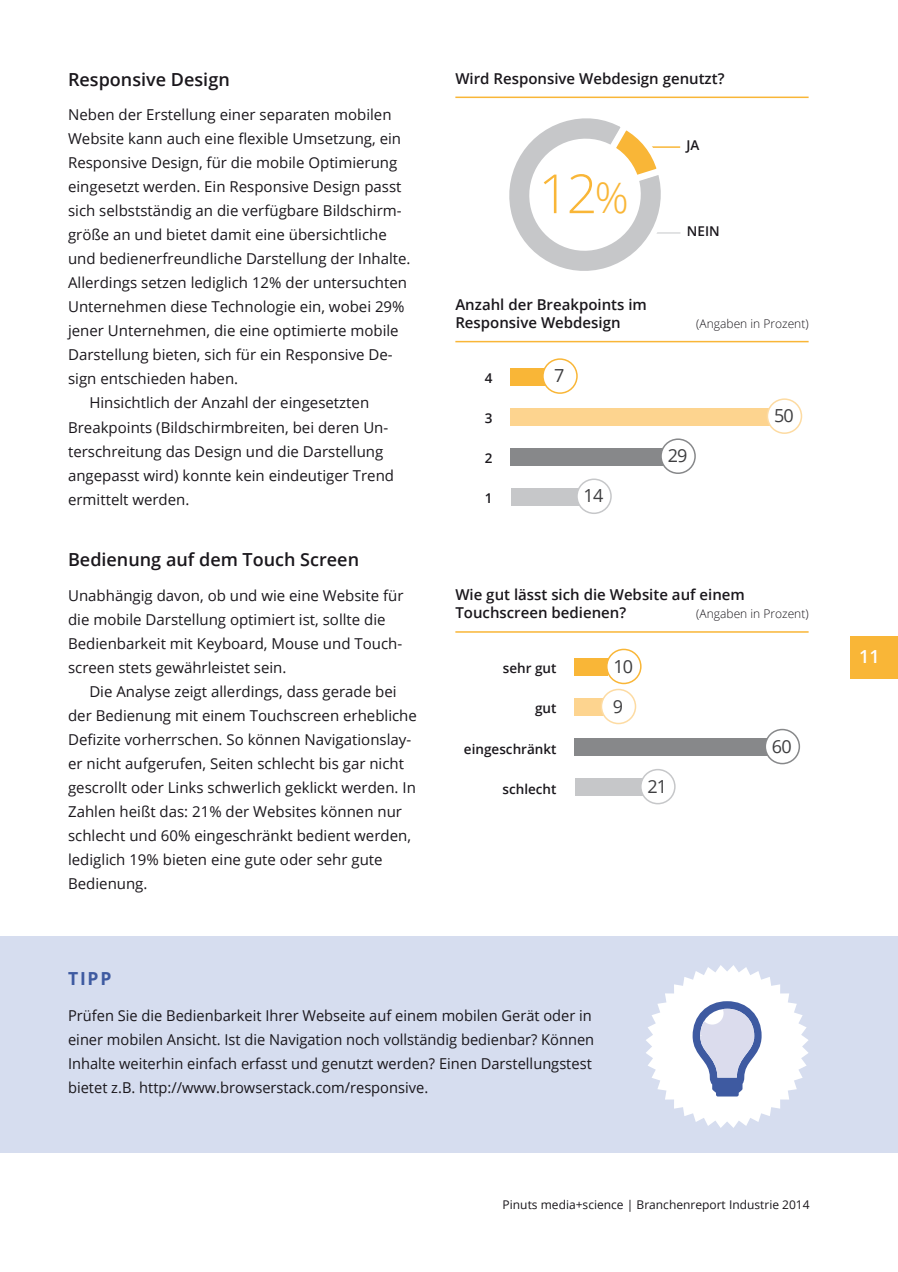
<style>
.page{position:relative;width:898px;height:1272px;background:#fff}
.page>*{position:absolute;margin:0;border:0;box-sizing:border-box;transform-origin:0 0}
.t1{font:300 54px "Open Sans";color:#f9b637}
.t2{font:600 18px "Open Sans";color:#1a171c}
.t3{font:18px "Open Sans";letter-spacing:-.05em;color:#3e3e40}
.t4{font:700 18px "Open Sans";color:#3e5aa1}
.t5{font:600 18px "Open Sans";color:#fff}
.t6{font:15px/24px "Open Sans";color:#1a171c}
.t7{font:600 15px/18px "Open Sans";color:#1a171c}
.t8{font:600 13.5px "Open Sans";color:#1a171c}
.t9{font:12px "Open Sans";color:#1a171c}
.t10{font:300 12px "Open Sans";color:#1a171c}
.s1{font-size:42px}
</style>
<div class="page">
<div style="left:850px;top:636px;width:47px;height:43px;background:#f9b637"></div>
<div style="left:0;top:936px;width:897px;height:216px;background:#d6ddef"></div>
<svg style="left:646px;top:965px;width:162px;height:162px"></svg>
<hr style="left:455px;top:97px;width:353px;height:1px;background:#f9b637">
<hr style="left:639px;top:146px;width:41px;height:2px;background:#f9b637">
<hr style="left:639px;top:232px;width:41px;height:2px;background:#d9dadb">
<hr style="left:455px;top:341px;width:353px;height:1px;background:#f9b637">
<div style="left:510px;top:368px;width:38px;height:17px;background:#f9b637"></div>
<div style="left:542px;top:359px;width:34px;height:34px;background:#fff;border-radius:50%"></div>
<div style="left:542px;top:358px;width:35px;height:36px;border:2px solid #f9b637;border-radius:50%"></div>
<div style="left:510px;top:408px;width:267px;height:17px;background:#fdd48f"></div>
<div style="left:767px;top:399px;width:34px;height:34px;background:#fff;border-radius:50%"></div>
<div style="left:766px;top:398px;width:35px;height:36px;border:2px solid #fddba2;border-radius:50%"></div>
<div style="left:510px;top:448px;width:154px;height:17px;background:#87888a"></div>
<div style="left:660px;top:439px;width:34px;height:34px;background:#fff;border-radius:50%"></div>
<div style="left:660px;top:438px;width:35px;height:36px;border:2px solid #87888a;border-radius:50%"></div>
<div style="left:510px;top:488px;width:75px;height:17px;background:#c6c7c9"></div>
<div style="left:576px;top:479px;width:34px;height:34px;background:#fff;border-radius:50%"></div>
<div style="left:576px;top:478px;width:35px;height:36px;border:2px solid #c6c7c9;border-radius:50%"></div>
<svg style="left:509px;top:118px;width:163px;height:153px"></svg>
<hr style="left:455px;top:631px;width:353px;height:1px;background:#f9b637">
<div style="left:574px;top:658px;width:34px;height:17px;background:#f9b637"></div>
<div style="left:574px;top:698px;width:30px;height:17px;background:#fdd48f"></div>
<div style="left:574px;top:738px;width:203px;height:17px;background:#87888a"></div>
<div style="left:574px;top:778px;width:71px;height:17px;background:#c6c7c9"></div>
<div style="left:605px;top:648px;width:36px;height:36px;border:2px solid #f9b637;border-radius:50%"></div>
<div style="left:601px;top:689px;width:34px;height:34px;background:#fff;border-radius:50%"></div>
<div style="left:600px;top:688px;width:36px;height:36px;border:2px solid #fddba2;border-radius:50%"></div>
<div style="left:640px;top:769px;width:34px;height:34px;background:#fff;border-radius:50%"></div>
<div style="left:639px;top:768px;width:36px;height:36px;border:2px solid #c6c7c9;border-radius:50%"></div>
<div style="left:765px;top:729px;width:34px;height:34px;background:#fff;border-radius:50%"></div>
<div style="left:764px;top:728px;width:35px;height:36px;border:2px solid #87888a;border-radius:50%"></div>
<p class="t2" style="left:68px;top:67px;width:163px">Responsive Design</p>
<p class="t6" style="left:68px;top:102px;width:325px">Neben der Erstellung einer separaten mobilen</p>
<p class="t6" style="left:68px;top:126px;width:334px">Website kann auch eine flexible Umsetzung, ein</p>
<p class="t6" style="left:68px;top:150px;width:331px">Responsive Design, für die mobile Optimierung</p>
<p class="t6" style="left:68px;top:174px;width:335px">eingesetzt werden. Ein Responsive Design passt</p>
<p class="t6" style="left:68px;top:198px;width:335px">sich selbstständig an die verfügbare Bildschirm-</p>
<p class="t6" style="left:68px;top:222px;width:320px">größe an und bietet damit eine übersichtliche</p>
<p class="t6" style="left:68px;top:246px;width:344px">und bedienerfreundliche Darstellung der Inhalte.</p>
<p class="t6" style="left:68px;top:270px;width:340px">Allerdings setzen lediglich 12% der untersuchten</p>
<p class="t6" style="left:68px;top:294px;width:338px">Unternehmen diese Technologie ein, wobei 29%</p>
<p class="t6" style="left:68px;top:318px;width:332px">jener Unternehmen, die eine optimierte mobile</p>
<p class="t6" style="left:68px;top:342px;width:326px">Darstellung bieten, sich für ein Responsive De-</p>
<p class="t6" style="left:68px;top:366px;width:171px">sign entschieden haben.</p>
<p class="t6" style="left:89px;top:390px;width:281px">Hinsichtlich der Anzahl der eingesetzten</p>
<p class="t6" style="left:68px;top:414px;width:321px">Breakpoints (Bildschirmbreiten, bei deren Un-</p>
<p class="t6" style="left:68px;top:438px;width:317px">terschreitung das Design und die Darstellung</p>
<p class="t6" style="left:68px;top:462px;width:327px">angepasst wird) konnte kein eindeutiger Trend</p>
<p class="t6" style="left:68px;top:486px;width:123px">ermittelt werden.</p>
<p class="t2" style="left:68px;top:547px;width:292px">Bedienung auf dem Touch Screen</p>
<p class="t6" style="left:68px;top:582px;width:337px">Unabhängig davon, ob und wie eine Website für die mobile Darstellung optimiert ist, sollte die Bedienbarkeit mit Keyboard, Mouse und Touch&shy;screen stets gewährleistet sein.</p>
<p class="t6" style="left:68px;top:678px;width:350px;text-indent:21px">Die Analyse zeigt allerdings, dass gerade bei der Bedienung mit einem Touchscreen erhebliche Defizite vorherrschen. So können Navigationslay&shy;er nicht aufgerufen, Seiten schlecht bis gar nicht gescrollt oder Links schwerlich geklickt werden. In Zahlen heißt das: 21% der Websites können nur schlecht und 60% eingeschränkt bedient werden, lediglich 19% bieten eine gute oder sehr gute Bedienung.</p>
<p class="t7" style="left:455px;top:69px;width:270px">Wird Responsive Webdesign genutzt?</p>
<h1 class="t1" style="left:538px;top:156px;width:92px">12<span class="s1">%</span></h1>
<p class="t7" style="left:455px;top:295px;width:193px">Anzahl der Breakpoints im<br>Responsive Webdesign</p>
<p class="t8" style="left:686px;top:136px;width:14px">JA</p>
<p class="t8" style="left:686px;top:222px;width:34px">NEIN</p>
<p class="t10" style="left:696px;top:315px;width:114px">(Angaben in Prozent)</p>
<p class="t8" style="left:485px;top:369px;width:9px">4</p>
<p class="t3" style="left:554px;top:363px;width:12px">7</p>
<p class="t8" style="left:485px;top:409px;width:9px">3</p>
<p class="t3" style="left:773px;top:403px;width:21px">50</p>
<p class="t8" style="left:485px;top:449px;width:9px">2</p>
<p class="t3" style="left:667px;top:443px;width:21px">29</p>
<p class="t8" style="left:485px;top:489px;width:9px">1</p>
<p class="t3" style="left:583px;top:483px;width:21px">14</p>
<p class="t7" style="left:455px;top:585px;width:291px">Wie gut lässt sich die Website auf einem<br>Touchscreen bedienen?</p>
<p class="t10" style="left:696px;top:606px;width:114px">(Angaben in Prozent)</p>
<p class="t8" style="left:502px;top:659px;width:55px">sehr gut</p>
<p class="t8" style="left:535px;top:699px;width:23px">gut</p>
<p class="t8" style="left:464px;top:739px;width:94px">eingeschränkt</p>
<p class="t8" style="left:502px;top:779px;width:55px">schlecht</p>
<p class="t3" style="left:613px;top:653px;width:21px">10</p>
<p class="t3" style="left:612px;top:693px;width:12px">9</p>
<p class="t3" style="left:647px;top:774px;width:21px">21</p>
<p class="t3" style="left:771px;top:733px;width:21px">60</p>
<p class="t4" style="left:68px;top:965px;width:45px">TIPP</p>
<p class="t6" style="left:68px;top:1003px;width:527px">Prüfen Sie die Bedienbarkeit Ihrer Webseite auf einem mobilen Gerät oder in einer mobilen Ansicht. Ist die Navigation noch vollständig bedienbar? Können Inhalte weiterhin einfach erfasst und genutzt werden? Einen Darstellungstest bietet z.B. http://www.browserstack.com/responsive.</p>
<p class="t9" style="left:502px;top:1196px;width:308px">Pinuts media+science | Branchenreport Industrie 2014</p>
<p class="t5" style="left:858px;top:644px;width:22px">11</p>
</div>
